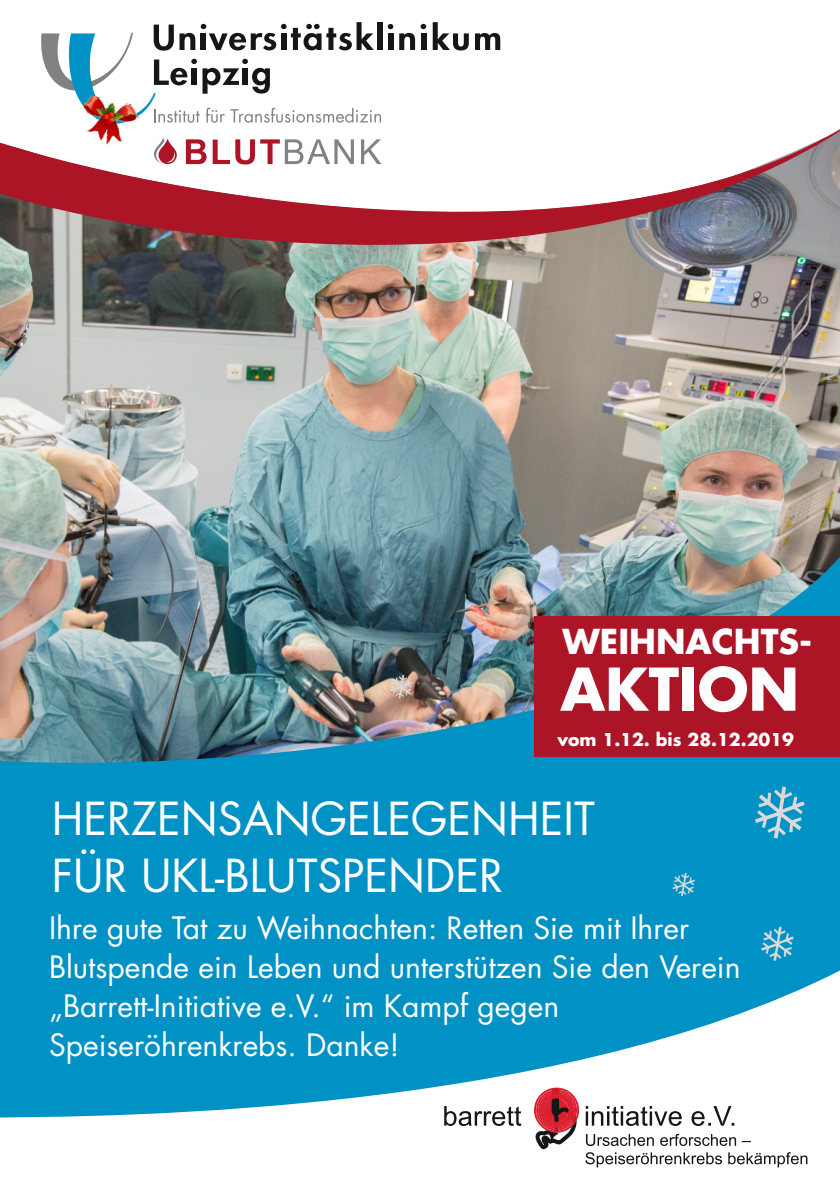
<style>
.page{position:relative;width:840px;height:1191px;background:#fff}
.page>*{position:absolute;margin:0;border:0;box-sizing:border-box;transform-origin:0 0}
.t1{font:700 57.2px "Futura";color:#fff}
.t2{font:44.2px/57.6px "Futura";color:#fff}
.t3{font:700 33.4px "Futura";color:#fff}
.t4{font:30px/39px "Futura";color:#fff}
.t5{font:700 17.2px "Futura";color:#fff}
</style>
<div class="page">
<img style="left:0;top:327px;width:839px;height:192px">
<div style="left:377px;top:22px;width:5px;height:28px;background:#151616"></div>
<svg style="left:475px;top:33px;width:25px;height:17px"></svg>
<svg style="left:432px;top:22px;width:36px;height:28px"></svg>
<div style="left:388px;top:34px;width:5px;height:16px;background:#151616"></div>
<svg style="left:387px;top:24px;width:6px;height:5px"></svg>
<svg style="left:399px;top:24px;width:27px;height:26px"></svg>
<svg style="left:41px;top:22px;width:333px;height:90px"></svg>
<img style="left:0;top:112px;width:839px;height:215px">
<img style="left:0;top:519px;width:839px;height:598px">
<div style="left:533px;top:616px;width:306px;height:140px;background:#ab1525"></div>
<svg style="left:390px;top:675px;width:22px;height:23px"></svg>
<svg style="left:672px;top:872px;width:22px;height:24px"></svg>
<svg style="left:754px;top:786px;width:50px;height:52px"></svg>
<svg style="left:760px;top:926px;width:33px;height:34px"></svg>
<img style="left:77px;top:95px;width:63px;height:56px">
<svg style="left:444px;top:1106px;width:77px;height:20px"></svg>
<svg style="left:534px;top:1084px;width:273px;height:83px"></svg>
<div style="left:533px;top:1087px;width:46px;height:45px;border:2px solid #dc1e2f;border-radius:50%"></div>
<div style="left:536px;top:1089px;width:40px;height:41px;border:2px solid #dc1e2f;border-radius:50%"></div>
<div style="left:537px;top:1091px;width:37px;height:37px;border:2px solid #dc1e2f;border-radius:50%"></div>
<div style="left:539px;top:1093px;width:34px;height:33px;border:2px solid #dc1e2f;border-radius:50%"></div>
<div style="left:541px;top:1095px;width:30px;height:30px;border:2px solid #dc1e2f;border-radius:50%"></div>
<div style="left:542px;top:1096px;width:28px;height:27px;border:2px solid #dc1e2f;border-radius:50%"></div>
<p class="t3" style="left:562px;top:626px;width:251px">WEIHNACHTS-</p>
<h1 class="t1" style="left:560px;top:663px;width:240px">AKTION</h1>
<p class="t5" style="left:557px;top:731px;width:238px">vom 1.12. bis 28.12.2019</p>
<h2 class="t2" style="left:52px;top:793px;width:544px">HERZENSANGELEGENHEIT<br>FÜR UKL-BLUTSPENDER</h2>
<p class="t4" style="left:49px;top:911px;width:692px">Ihre gute Tat zu Weihnachten: Retten Sie mit Ihrer Blutspende ein Leben und unterstützen Sie den Verein „Barrett-Initiative e.V.“ im Kampf gegen Speiseröhrenkrebs. Danke!</p>
</div>
